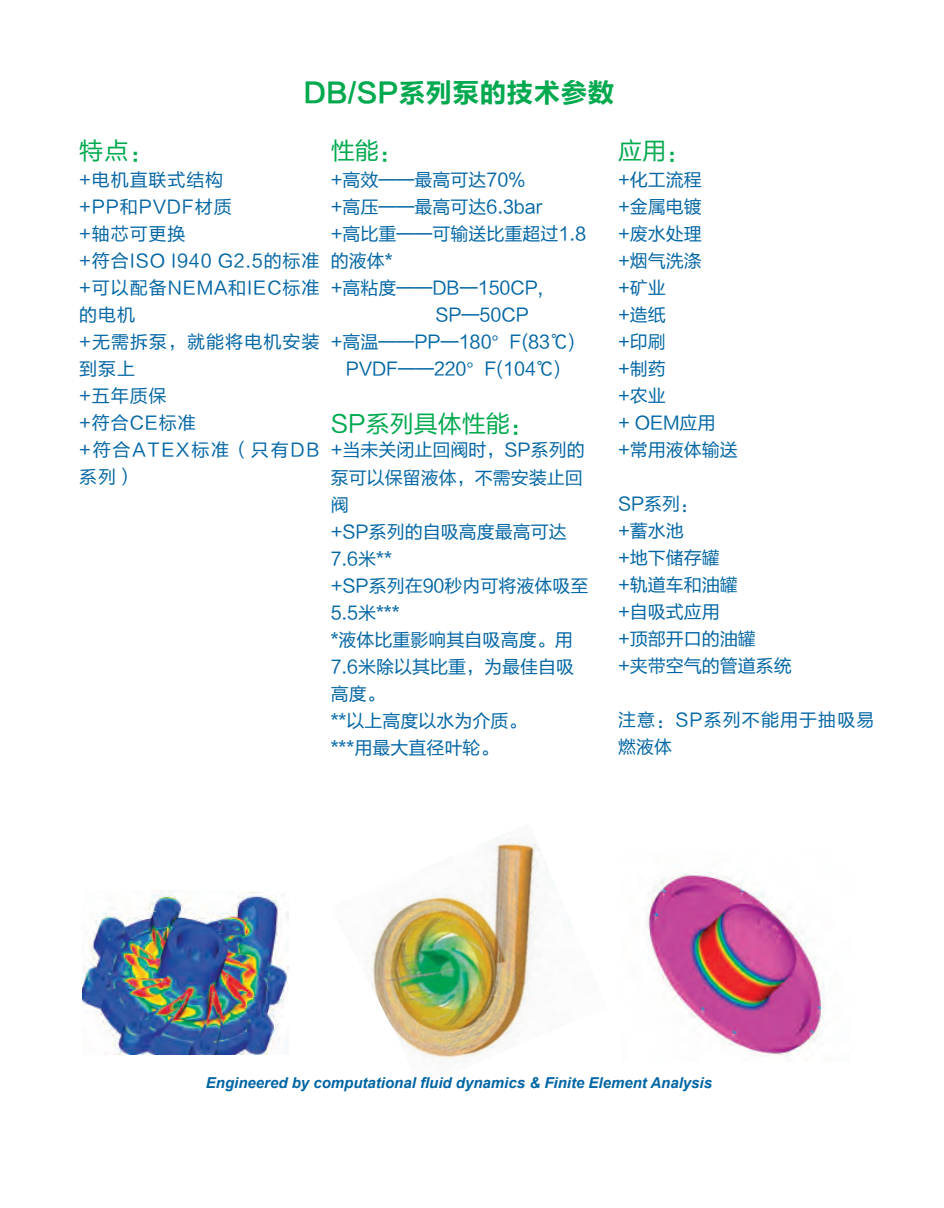
<style>
.page{position:relative;width:944px;height:1208px;background:#fff}
.page>*{position:absolute;margin:0;border:0;box-sizing:border-box;transform-origin:0 0}
.t1{font:27px "FZLTCHJW GB1 0";color:#00a94e}
.t2{font:24px "FZLTHK GBK1 0";color:#00a94e}
.t3{font:18px/27px "FZLTHK GBK1 0";color:#0065a4}
.t4{font:18px/27px "FZLTHK GBK1 0";letter-spacing:.05em;color:#0065a4}
.t5{font:18px/27px "FZLTHK GBK1 0";letter-spacing:.06em;color:#0065a4}
.t6{font:italic 700 15px "Arial";color:#0065a4}
</style>
<div class="page">
<img style="left:365px;top:834px;width:175px;height:231px">
<img style="left:82px;top:890px;width:206px;height:164px">
<img style="left:646px;top:872px;width:178px;height:189px">
<h1 class="t1" style="left:303px;top:77px;width:313px">DB/SP系列泵的技术参数</h1>
<h2 class="t2" style="left:331px;top:137px;width:73px">性能：</h2>
<p class="t3" style="left:331px;top:167px;width:196px">+高效——最高可达70%</p>
<p class="t3" style="left:331px;top:194px;width:213px">+高压——最高可达6.3bar</p>
<p class="t3" style="left:331px;top:221px;width:257px">+高比重——可输送比重超过1.8</p>
<p class="t3" style="left:331px;top:248px;width:63px">的液体*</p>
<p class="t3" style="left:331px;top:275px;width:214px">+高粘度——DB—150CP,</p>
<p class="t3" style="left:435px;top:302px;width:95px">SP—50CP</p>
<p class="t3" style="left:331px;top:329px;width:245px">+高温——PP—180°F(83℃)</p>
<p class="t3" style="left:346px;top:356px;width:216px">PVDF——220°F(104℃)</p>
<h2 class="t2" style="left:331px;top:411px;width:204px">SP系列具体性能：</h2>
<p class="t3" style="left:331px;top:437px;width:259px">+当未关闭止回阀时，SP系列的泵可以保留液体，不需安装止回阀<br>+SP系列的自吸高度最高可达<br>7.6米**<br>+SP系列在90秒内可将液体吸至<br>5.5米***<br>*液体比重影响其自吸高度。用<br>7.6米除以其比重，为最佳自吸高度。<br>**以上高度以水为介质。<br>***用最大直径叶轮。</p>
<h2 class="t2" style="left:618px;top:137px;width:73px">应用：</h2>
<p class="t3" style="left:618px;top:167px;width:121px">+化工流程<br>+金属电镀<br>+废水处理<br>+烟气洗涤<br>+矿业<br>+造纸<br>+印刷<br>+制药<br>+农业<br>+ OEM应用<br>+常用液体输送</p>
<p class="t3" style="left:618px;top:491px;width:175px">SP系列：<br>+蓄水池<br>+地下储存罐<br>+轨道车和油罐<br>+自吸式应用<br>+顶部开口的油罐<br>+夹带空气的管道系统</p>
<p class="t5" style="left:618px;top:707px;width:258px">注意：SP系列不能用于抽吸易燃液体</p>
<h2 class="t2" style="left:79px;top:137px;width:76px">特点：</h2>
<p class="t4" style="left:79px;top:167px;width:242px">+电机直联式结构<br>+PP和PVDF材质<br>+轴芯可更换<br>+符合ISO I940 G2.5的标准+可以配备NEMA和IEC标准的电机<br>+无需拆泵，就能将电机安装到泵上<br>+五年质保<br>+符合CE标准<br>+符合ATEX标准（只有DB系列）</p>
<p class="t6" style="left:206px;top:1073px;width:508px">Engineered by computational fluid dynamics &amp; Finite Element Analysis</p>
</div>
